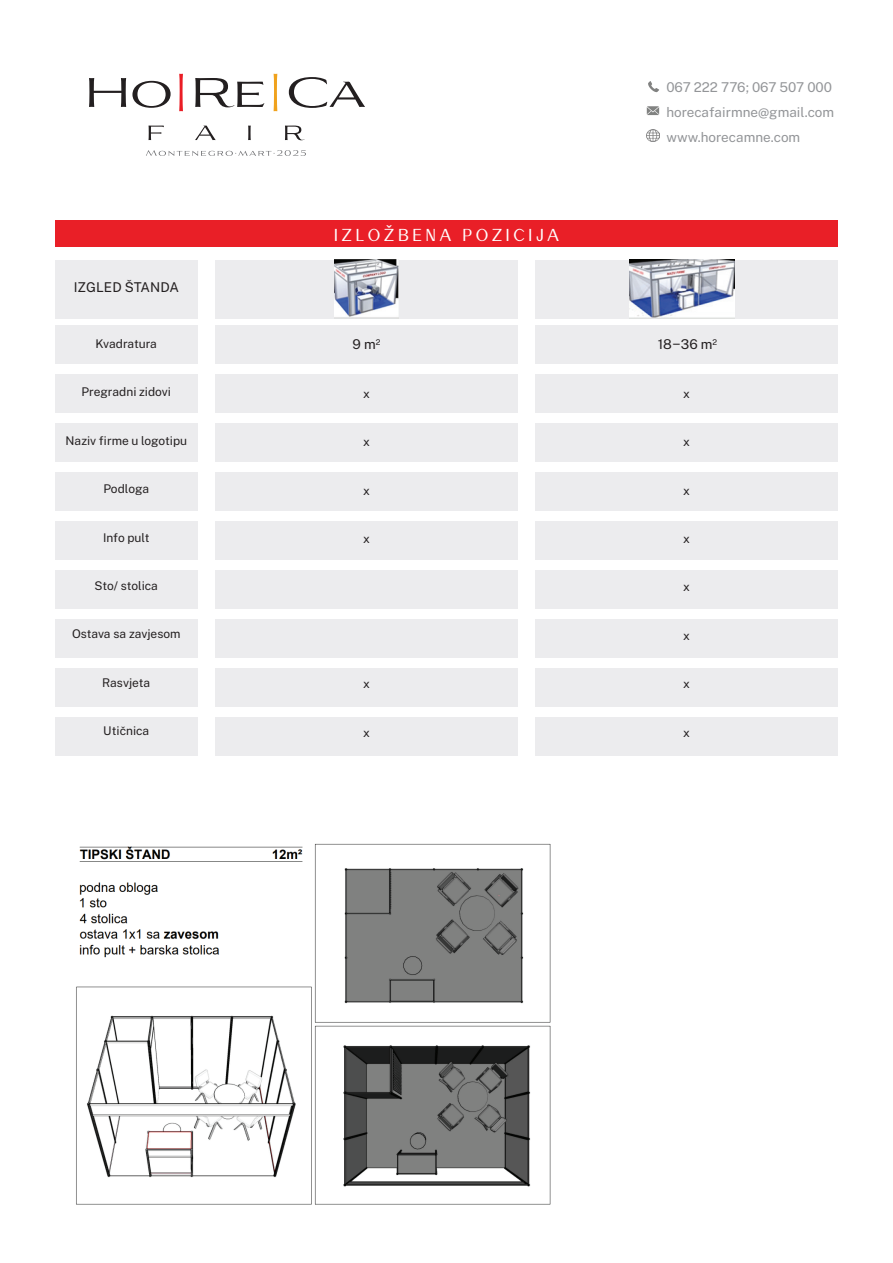
<style>
.page{position:relative;width:893px;height:1263px;background:#fff}
.page>*{position:absolute;margin:0;border:0;box-sizing:border-box;transform-origin:0 0}
.t1{font:16.5px "Rockley";letter-spacing:.2em;color:#fff}
.t2{font:13.5px/24.8px "Public Sans";color:#939598}
.t3{font:13.5px "Public Sans";color:#231f20}
.t4{font:12px "Public Sans";color:#231f20}
.s1{font-family:"Roboto"}
</style>
<div class="page">
<svg style="left:146px;top:150px;width:160px;height:6px"></svg>
<svg style="left:149px;top:126px;width:15px;height:14px"></svg>
<svg style="left:195px;top:126px;width:21px;height:14px"></svg>
<svg style="left:248px;top:126px;width:3px;height:14px"></svg>
<svg style="left:285px;top:126px;width:20px;height:14px"></svg>
<svg style="left:89px;top:78px;width:37px;height:29px"></svg>
<svg style="left:132px;top:81px;width:39px;height:27px"></svg>
<svg style="left:195px;top:78px;width:69px;height:29px"></svg>
<svg style="left:289px;top:77px;width:76px;height:31px"></svg>
<svg style="left:179px;top:74px;width:4px;height:37px"></svg>
<svg style="left:274px;top:74px;width:3px;height:37px"></svg>
<svg style="left:648px;top:81px;width:11px;height:11px"></svg>
<svg style="left:647px;top:106px;width:12px;height:9px"></svg>
<svg style="left:647px;top:129px;width:12px;height:13px"></svg>
<div style="left:55px;top:220px;width:783px;height:27px;background:#e91f27"></div>
<div style="left:215px;top:260px;width:302px;height:58px;background:#ececee"></div>
<div style="left:55px;top:325px;width:142px;height:39px;background:#ececee"></div>
<div style="left:215px;top:325px;width:302px;height:39px;background:#ececee"></div>
<div style="left:535px;top:325px;width:303px;height:39px;background:#ececee"></div>
<div style="left:55px;top:374px;width:142px;height:39px;background:#ececee"></div>
<div style="left:215px;top:374px;width:302px;height:39px;background:#ececee"></div>
<div style="left:535px;top:374px;width:303px;height:39px;background:#ececee"></div>
<div style="left:55px;top:423px;width:142px;height:39px;background:#ececee"></div>
<div style="left:215px;top:423px;width:302px;height:39px;background:#ececee"></div>
<div style="left:535px;top:423px;width:303px;height:39px;background:#ececee"></div>
<div style="left:55px;top:472px;width:142px;height:39px;background:#ececee"></div>
<div style="left:215px;top:472px;width:302px;height:39px;background:#ececee"></div>
<div style="left:535px;top:472px;width:303px;height:39px;background:#ececee"></div>
<div style="left:55px;top:521px;width:142px;height:39px;background:#ececee"></div>
<div style="left:215px;top:521px;width:302px;height:39px;background:#ececee"></div>
<div style="left:535px;top:521px;width:303px;height:39px;background:#ececee"></div>
<div style="left:55px;top:570px;width:142px;height:39px;background:#ececee"></div>
<div style="left:215px;top:570px;width:302px;height:39px;background:#ececee"></div>
<div style="left:535px;top:570px;width:303px;height:39px;background:#ececee"></div>
<div style="left:55px;top:619px;width:142px;height:38px;background:#ececee"></div>
<div style="left:215px;top:619px;width:302px;height:38px;background:#ececee"></div>
<div style="left:535px;top:619px;width:303px;height:38px;background:#ececee"></div>
<div style="left:55px;top:668px;width:142px;height:38px;background:#ececee"></div>
<div style="left:215px;top:668px;width:302px;height:38px;background:#ececee"></div>
<div style="left:535px;top:668px;width:303px;height:38px;background:#ececee"></div>
<div style="left:55px;top:717px;width:142px;height:38px;background:#ececee"></div>
<div style="left:215px;top:717px;width:302px;height:38px;background:#ececee"></div>
<div style="left:535px;top:717px;width:303px;height:38px;background:#ececee"></div>
<div style="left:55px;top:260px;width:142px;height:58px;background:#ececee"></div>
<div style="left:535px;top:260px;width:303px;height:58px;background:#ececee"></div>
<img style="left:334px;top:260px;width:65px;height:58px">
<img style="left:630px;top:260px;width:105px;height:58px">
<img style="left:76px;top:843px;width:475px;height:362px">
<p class="t3" style="left:74px;top:278px;width:107px">IZGLED ŠTANDA</p>
<p class="t4" style="left:96px;top:335px;width:63px">Kvadratura</p>
<p class="t4" style="left:82px;top:383px;width:91px">Pregradni zidovi</p>
<p class="t4" style="left:66px;top:432px;width:123px">Naziv firme u logotipu</p>
<p class="t4" style="left:103px;top:480px;width:47px">Podloga</p>
<p class="t4" style="left:103px;top:528px;width:48px">Info pult</p>
<p class="t4" style="left:95px;top:577px;width:65px">Sto/ stolica</p>
<p class="t4" style="left:72px;top:625px;width:110px">Ostava sa zavjesom</p>
<p class="t4" style="left:102px;top:674px;width:50px">Rasvjeta</p>
<p class="t4" style="left:103px;top:722px;width:48px">Utičnica</p>
<p class="t2" style="left:666px;top:74px;width:169px">067 222 776; 067 507 000 horecafairmne@gmail.com www.horecamne.com</p>
<h1 class="t1" style="left:334px;top:226px;width:227px">IZLOŽBENA POZICIJA</h1>
<p class="t3" style="left:352px;top:335px;width:29px">9 m<sup>2</sup></p>
<p class="t3" style="left:658px;top:335px;width:61px">18<span class="s1">–</span>36 m<sup>2</sup></p>
<p class="t4" style="left:363px;top:385px;width:8px">x</p>
<p class="t4" style="left:683px;top:385px;width:8px">x</p>
<p class="t4" style="left:363px;top:433px;width:8px">x</p>
<p class="t4" style="left:683px;top:433px;width:8px">x</p>
<p class="t4" style="left:363px;top:481px;width:8px">x</p>
<p class="t4" style="left:683px;top:481px;width:8px">x</p>
<p class="t4" style="left:363px;top:530px;width:8px">x</p>
<p class="t4" style="left:683px;top:530px;width:8px">x</p>
<p class="t4" style="left:683px;top:578px;width:8px">x</p>
<p class="t4" style="left:683px;top:627px;width:8px">x</p>
<p class="t4" style="left:363px;top:675px;width:8px">x</p>
<p class="t4" style="left:683px;top:675px;width:8px">x</p>
<p class="t4" style="left:363px;top:723px;width:8px">x</p>
<p class="t4" style="left:683px;top:723px;width:8px">x</p>
</div>
